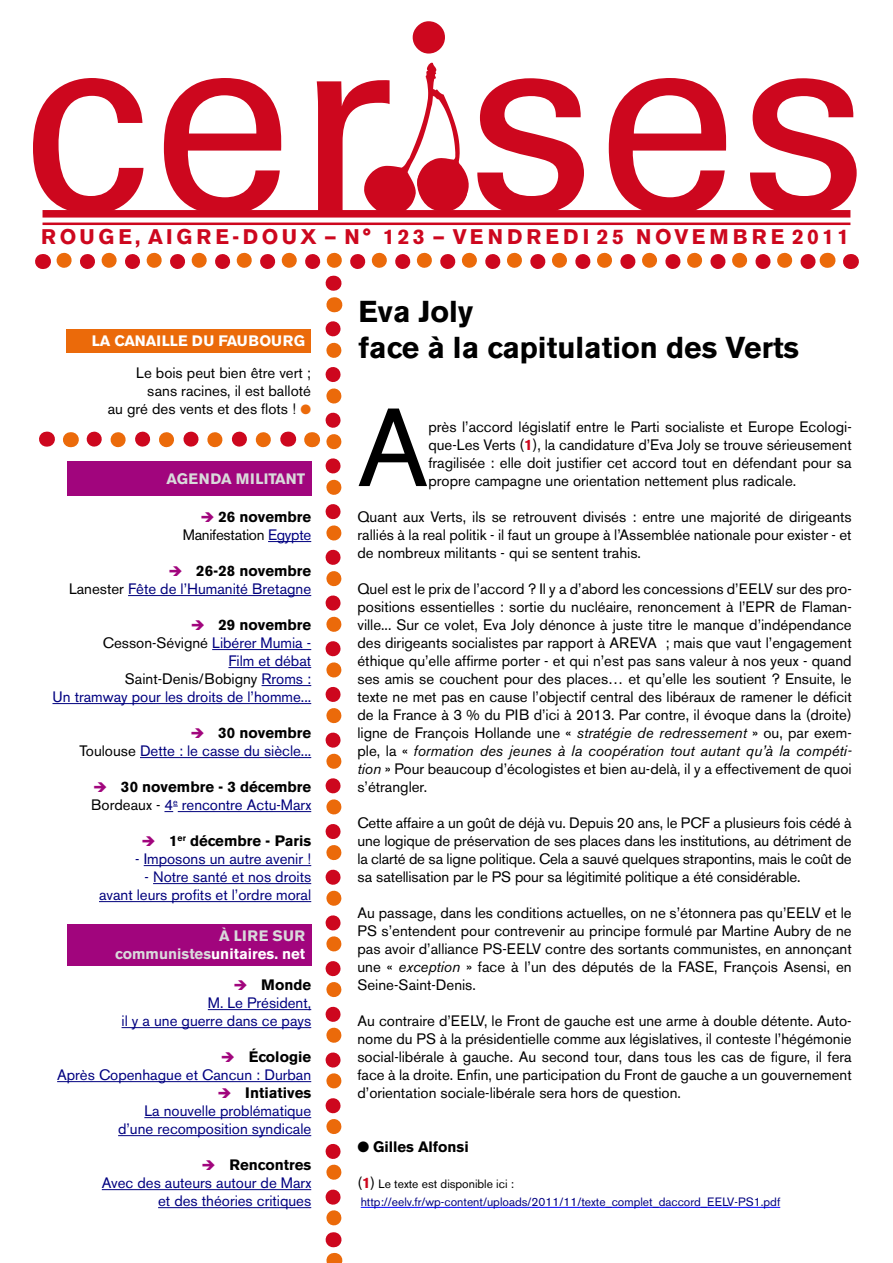
<style>
.page{position:relative;width:893px;height:1263px;background:#fff}
.page>*{position:absolute;margin:0;border:0;box-sizing:border-box;transform-origin:0 0}
.t1{font:109.8px "Akzidenz Grotesk BE";color:#000}
.t2{font:700 30px/36px "Akzidenz Grotesk BE";color:#000}
.t3{font:700 21px "Akzidenz Grotesk BE";letter-spacing:.165em;color:#cd071e}
.t4{font:15px/18px "Akzidenz Grotesk BE";color:#000;text-align:justify}
.t5{font:15px/18px "Akzidenz Grotesk BE";color:#000080;text-align:right}
.t6{font:15px/18px "Akzidenz Grotesk BE";color:#00007c;text-align:right}
.t7{font:700 15px/18px "Akzidenz Grotesk BE";color:#000}
.t8{font:700 15px/18px "Akzidenz Grotesk BE";color:#d9dadb;text-align:right}
.t9{font:15px/18px "Akzidenz Grotesk BE";letter-spacing:-.02em;color:#000;text-align:right}
.t10{font:700 15px "Akzidenz Grotesk BE";letter-spacing:-.02em;color:#fff}
.t11{font:12px/18px "Akzidenz Grotesk BE";color:#000080}
.s1{color:#eb6a0a}
.s2{color:#a1057d}
.s3{font-weight:700}
.s4{color:#000080}
.s5{font-weight:700;color:#000}
.s6{color:#000}
.s7{font-weight:400}
.s8{font-weight:400;color:#00007c}
.s9{color:#fff}
.s10{font-weight:700;color:#cd071e}
.s11{font-style:italic}
.s12{font-size:15px;color:#000}
.s13{font-weight:700;font-size:15px;color:#cd071e}
</style>
<div class="page">
<hr style="left:268px;top:541px;width:43px;height:1px;background:#000080">
<hr style="left:128px;top:595px;width:183px;height:1px;background:#00007c">
<hr style="left:212px;top:649px;width:99px;height:1px;background:#000080">
<hr style="left:228px;top:667px;width:83px;height:1px;background:#000080">
<hr style="left:262px;top:685px;width:49px;height:1px;background:#000080">
<hr style="left:52px;top:703px;width:259px;height:1px;background:#000080">
<hr style="left:140px;top:757px;width:171px;height:1px;background:#00007c">
<svg style="left:164px;top:806px;width:14px;height:6px"></svg>
<hr style="left:178px;top:811px;width:133px;height:1px;background:#00007c">
<hr style="left:144px;top:865px;width:167px;height:1px;background:#00007c">
<hr style="left:153px;top:883px;width:158px;height:1px;background:#00007c">
<hr style="left:99px;top:901px;width:212px;height:1px;background:#00007c">
<hr style="left:208px;top:1009px;width:103px;height:1px;background:#000080">
<hr style="left:122px;top:1027px;width:189px;height:1px;background:#000080">
<hr style="left:57px;top:1081px;width:254px;height:1px;background:#000080">
<hr style="left:144px;top:1117px;width:167px;height:1px;background:#000080">
<hr style="left:118px;top:1135px;width:193px;height:1px;background:#000080">
<hr style="left:102px;top:1189px;width:209px;height:1px;background:#000080">
<hr style="left:158px;top:1207px;width:153px;height:1px;background:#000080">
<div style="left:67px;top:461px;width:244px;height:35px;background:#a1057d"></div>
<div style="left:67px;top:924px;width:244px;height:41px;background:#a1057d"></div>
<hr style="left:361px;top:1207px;width:419px;height:1px;background:#00f">
<svg style="left:288px;top:432px;width:1px;height:15px"></svg>
<svg style="left:46px;top:432px;width:1px;height:15px"></svg>
<svg style="left:312px;top:432px;width:1px;height:15px"></svg>
<svg style="left:70px;top:432px;width:193px;height:15px"></svg>
<div style="left:67px;top:329px;width:244px;height:23px;background:#eb6a0a"></div>
<div style="left:43px;top:210px;width:807px;height:8px;background:#cd071e"></div>
<hr style="left:43px;top:223px;width:807px;height:2px;background:#cd071e">
<svg style="left:43px;top:254px;width:1px;height:15px"></svg>
<svg style="left:850px;top:254px;width:1px;height:15px"></svg>
<svg style="left:64px;top:253px;width:764px;height:16px"></svg>
<svg style="left:333px;top:276px;width:1px;height:15px"></svg>
<svg style="left:326px;top:329px;width:15px;height:918px"></svg>
<svg style="left:334px;top:297px;width:1px;height:15px"></svg>
<svg style="left:413px;top:21px;width:32px;height:33px"></svg>
<svg style="left:33px;top:78px;width:110px;height:136px"></svg>
<svg style="left:164px;top:78px;width:118px;height:132px"></svg>
<svg style="left:317px;top:63px;width:152px;height:147px"></svg>
<svg style="left:477px;top:78px;width:107px;height:132px"></svg>
<svg style="left:609px;top:78px;width:118px;height:132px"></svg>
<svg style="left:750px;top:78px;width:107px;height:137px"></svg>
<h3 class="t3" style="left:41px;top:225px;width:430px">ROUGE, AIGRE-DOUX — N° 123 — vendredi</h3>
<h3 class="t3" style="left:597px;top:225px;width:97px">25 novem</h3>
<h3 class="t3" style="left:733px;top:225px;width:118px">bre 2011</h3>
<p class="t10" style="left:92px;top:332px;width:43px">la canaille</p>
<p class="t10" style="left:192px;top:332px;width:92px">du fau bourg</p>
<p class="t4" style="left:108px;top:364px;width:205px;text-align:right">Le bois peut bien être vert ; sans racines, il est balloté<br>au gré des vents et des flots ! <span class="s1">●</span></p>
<p class="t8" style="left:166px;top:470px;width:140px">AGENDA MILITANT</p>
<p class="t9" style="left:183px;top:508px;width:130px"><span class="s2">➔</span> <span class="s3">26 novembre<br></span>Manifestation <span class="s4">Egypte</span></p>
<p class="t6" style="left:69px;top:562px;width:244px"><span class="s2">➔</span> <span class="s5">26-28 novembre<br></span><span class="s6">Lanester</span> Fête de l’Humanité Bretagne</p>
<p class="t5" style="left:52px;top:616px;width:260px"><span class="s2">➔</span> <span class="s5">29 novembre<br></span><span class="s6">Cesson-Sévigné</span> Libérer Mumia -<br>Film et débat<br><span class="s6">Saint-Denis/Bobigny</span> Rroms :<br>Un tramway pour les droits de l’homme...</p>
<p class="t6" style="left:79px;top:724px;width:233px"><span class="s2">➔</span> <span class="s5">30 novembre<br></span><span class="s6">Toulouse</span> Dette : le casse du siècle...</p>
<p class="t7" style="left:91px;top:778px;width:222px"><span class="s2">➔</span> 30 novembre - 3 décembre<br><span class="s7">Bordeaux -</span> <span class="s8">4</span><sup>e</sup> <span class="s8">rencontre Actu-Marx</span></p>
<p class="t7" style="left:141px;top:832px;width:171px"><span class="s2">➔</span> 1<sup>er</sup> décembre - Paris</p>
<p class="t6" style="left:135px;top:850px;width:177px">- Imposons un autre avenir !</p>
<p class="t6" style="left:99px;top:868px;width:214px">- Notre santé et nos droits<br>avant leurs profits et l’ordre moral</p>
<p class="t8" style="left:115px;top:927px;width:191px">À LIRE SUR communistes<span class="s9">unitaires. net</span></p>
<p class="t5" style="left:122px;top:976px;width:191px"><span class="s2">➔</span> <span class="s5">Monde<br></span>M. Le Président,<br>il y a une guerre dans ce pays</p>
<p class="t5" style="left:57px;top:1048px;width:256px"><span class="s2">➔</span> <span class="s5">Écologie<br></span>Après Copenhague et Cancun : Durban</p>
<p class="t5" style="left:118px;top:1084px;width:195px"><span class="s2">➔</span> <span class="s5">Intiatives<br></span>La nouvelle problématique d’une recomposition syndicale</p>
<p class="t5" style="left:102px;top:1156px;width:211px"><span class="s2">➔</span> <span class="s5">Rencontres<br></span>Avec des auteurs autour de Marx et des théories critiques</p>
<h2 class="t2" style="left:359px;top:294px;width:442px">Eva Joly<br>face à la capitulation des Verts</h2>
<h1 class="t1" style="left:357px;top:382px;width:72px">A</h1>
<p class="t4" style="left:428px;top:418px;width:425px">près l’accord législatif entre le Parti socialiste et Europe Ecologi&shy;que-Les Verts (<span class="s10">1</span>), la candidature d’Eva Joly se trouve sérieusement fragilisée : elle doit justifier cet accord tout en défendant pour sa propre campagne une orientation nettement plus radicale.</p>
<p class="t4" style="left:357px;top:508px;width:496px">Quant aux Verts, ils se retrouvent divisés : entre une majorité de dirigeants ralliés à la real politik - il faut un groupe à l’Assemblée nationale pour exister - et de nombreux militants - qui se sentent trahis.</p>
<p class="t4" style="left:357px;top:580px;width:496px">Quel est le prix de l’accord ? Il y a d’abord les concessions d’EELV sur des pro&shy;positions essentielles : sortie du nucléaire, renoncement à l’EPR de Flaman&shy;ville... Sur ce volet, Eva Joly dénonce à juste titre le manque d’indépendance des dirigeants socialistes par rapport à AREVA ; mais que vaut l’engagement éthique qu’elle affirme porter - et qui n’est pas sans valeur à nos yeux - quand ses amis se couchent pour des places… et qu’elle les soutient ? Ensuite, le texte ne met pas en cause l’objectif central des libéraux de ramener le déficit de la France à 3 % du PIB d’ici à 2013. Par contre, il évoque dans la (droite) ligne de François Hollande une « <span class="s11">stratégie de redressement</span> » ou, par exem&shy;ple, la « <span class="s11">formation des jeunes à la coopération tout autant qu’à la compéti&shy;tion</span> » Pour beaucoup d’écologistes et bien au-delà, il y a effectivement de quoi s’étrangler.</p>
<p class="t4" style="left:357px;top:814px;width:496px">Cette affaire a un goût de déjà vu. Depuis 20 ans, le PCF a plusieurs fois cédé à une logique de préservation de ses places dans les institutions, au détriment de la clarté de sa ligne politique. Cela a sauvé quelques strapontins, mais le coût de sa satellisation par le PS pour sa légitimité politique a été considérable.</p>
<p class="t4" style="left:357px;top:904px;width:496px">Au passage, dans les conditions actuelles, on ne s’étonnera pas qu’EELV et le PS s’entendent pour contrevenir au principe formulé par Martine Aubry de ne pas avoir d’alliance PS-EELV contre des sortants communistes, en annonçant une « <span class="s11">exception</span> » face à l’un des députés de la FASE, François Asensi, en Seine-Saint-Denis.</p>
<p class="t4" style="left:357px;top:1012px;width:496px">Au contraire d’EELV, le Front de gauche est une arme à double détente. Auto&shy;nome du PS à la présidentielle comme aux législatives, il conteste l’hégémonie social-libérale à gauche. Au second tour, dans tous les cas de figure, il fera face à la droite. Enfin, une participation du Front de gauche a un gouvernement d’orientation sociale-libérale sera hors de question.</p>
<p class="t7" style="left:357px;top:1138px;width:113px">● Gilles Alfonsi</p>
<p class="t11" style="left:357px;top:1175px;width:424px"><span class="s12">(</span><span class="s13">1</span><span class="s12">)</span> <span class="s6">Le texte est disponible ici : </span>http://eelv.fr/wp-content/uploads/2011/11/texte_complet_daccord_EELV-PS1.pdf</p>
</div>
